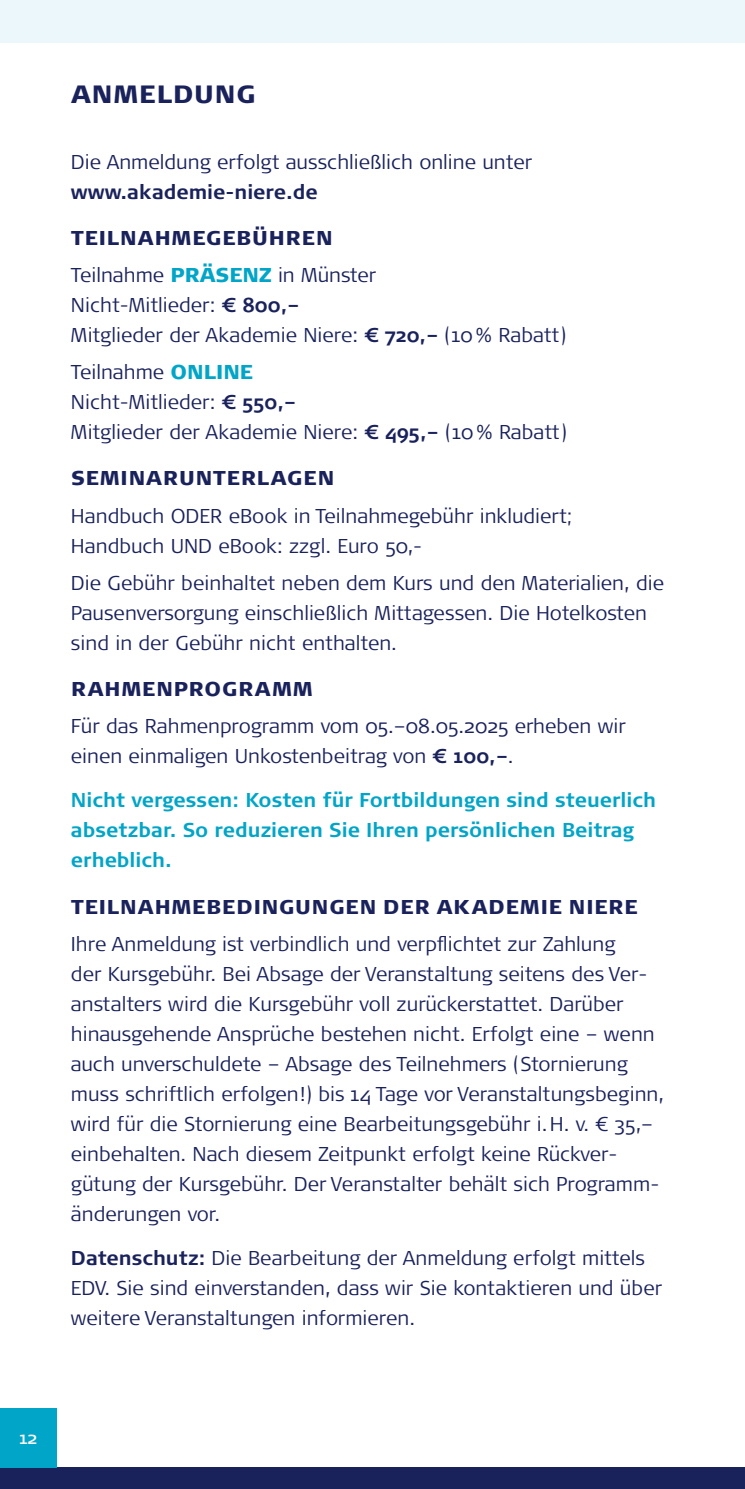
<style>
.page{position:relative;width:745px;height:1489px;background:#fff}
.page>*{position:absolute;margin:0;border:0;box-sizing:border-box;transform-origin:0 0}
.t1{font:900 25px "Signa Pro";letter-spacing:.04em;color:#1a225c}
.t2{font:300 20px/30px "Signa Pro";color:#1a225c}
.t3{font:700 20px/30px "Signa Pro";color:#00a5c8}
.t4{font:900 20px "Signa Pro";letter-spacing:.05em;color:#1a225c}
.t5{font:700 20px "Signa Pro";color:#1a225c}
.t6{font:17.5px "Signa Pro";color:#fff}
.s1{font-weight:900}
.s2{font-weight:900;color:#00a5c8}
.s3{font-weight:700}
</style>
<div class="page">
<div style="left:0;top:1467px;width:744px;height:21px;background:#1a225c"></div>
<div style="left:0;top:0;width:744px;height:43px;background:#ecf7fb"></div>
<div style="left:0;top:1407px;width:57px;height:60px;background:#00a5c8"></div>
<p class="t1" style="left:71px;top:77px;width:186px">ANMELDUNG</p>
<p class="t2" style="left:71px;top:146px;width:462px">Die Anmeldung erfolgt ausschließlich online unter</p>
<p class="t5" style="left:71px;top:178px;width:248px">www.akademie-niere.de</p>
<p class="t2" style="left:71px;top:218px;width:306px;line-height:37px"><span class="s1">TEILNAHMEGEBÜHREN<br></span>Teilnahme <span class="s2">PRÄSENZ</span> in Münster</p>
<p class="t2" style="left:71px;top:289px;width:496px">Nicht-Mitlieder: <span class="s3">€ 800,–<br></span>Mitglieder der Akademie Niere: <span class="s3">€ 720,–</span> (10% Rabatt)</p>
<p class="t2" style="left:71px;top:356px;width:497px">Teilnahme <span class="s2">ONLINE<br></span>Nicht-Mitlieder: <span class="s3">€ 550,–<br></span>Mitglieder der Akademie Niere: <span class="s3">€ 495,–</span> (10% Rabatt)</p>
<p class="t4" style="left:71px;top:464px;width:264px">SEMINARUNTERLAGEN</p>
<p class="t2" style="left:71px;top:499px;width:502px">Handbuch ODER eBook in Teilnahmegebühr inkludiert;<br>Handbuch UND eBook: zzgl. Euro 50,-</p>
<p class="t2" style="left:71px;top:566px;width:594px">Die Gebühr beinhaltet neben dem Kurs und den Materialien, die<br>Pausenversorgung einschließlich Mittagessen. Die Hotelkosten sind in der Gebühr nicht enthalten.</p>
<p class="t4" style="left:71px;top:675px;width:243px">RAHMENPROGRAMM</p>
<p class="t2" style="left:71px;top:710px;width:556px">Für das Rahmenprogramm vom 05.–08.05.2025 erheben wir einen einmaligen Unkostenbeitrag von <span class="s3">€ 100,–</span>.</p>
<p class="t3" style="left:71px;top:784px;width:586px">Nicht vergessen: Kosten für Fortbildungen sind steuerlich absetzbar. So reduzieren Sie Ihren persönlichen Beitrag erheblich.</p>
<p class="t4" style="left:71px;top:892px;width:567px">TEILNAHMEBEDINGUNGEN DER AKADEMIE NIERE</p>
<p class="t2" style="left:71px;top:927px;width:594px">Ihre Anmeldung ist verbindlich und verpflichtet zur Zahlung<br>der Kursgebühr. Bei Absage der Veranstaltung seitens des Ver&shy;anstalters wird die Kursgebühr voll zurückerstattet. Darüber hinausgehende Ansprüche bestehen nicht. Erfolgt eine – wenn auch unverschuldete – Absage des Teilnehmers (Stornierung muss schriftlich erfolgen!) bis 14 Tage vor Veranstaltungsbeginn, wird für die Stornierung eine Bearbeitungsgebühr i.H. v. € 35,– einbehalten. Nach diesem Zeitpunkt erfolgt keine Rückver&shy;gütung der Kursgebühr. Der Veranstalter behält sich Programm&shy;änderungen vor.</p>
<p class="t2" style="left:71px;top:1241px;width:592px"><span class="s3">Datenschutz:</span> Die Bearbeitung der Anmeldung erfolgt mittels<br>EDV. Sie sind einverstanden, dass wir Sie kontaktieren und über weitere Veranstaltungen informieren.</p>
<p class="t6" style="left:19px;top:1425px;width:19px">12</p>
</div>
